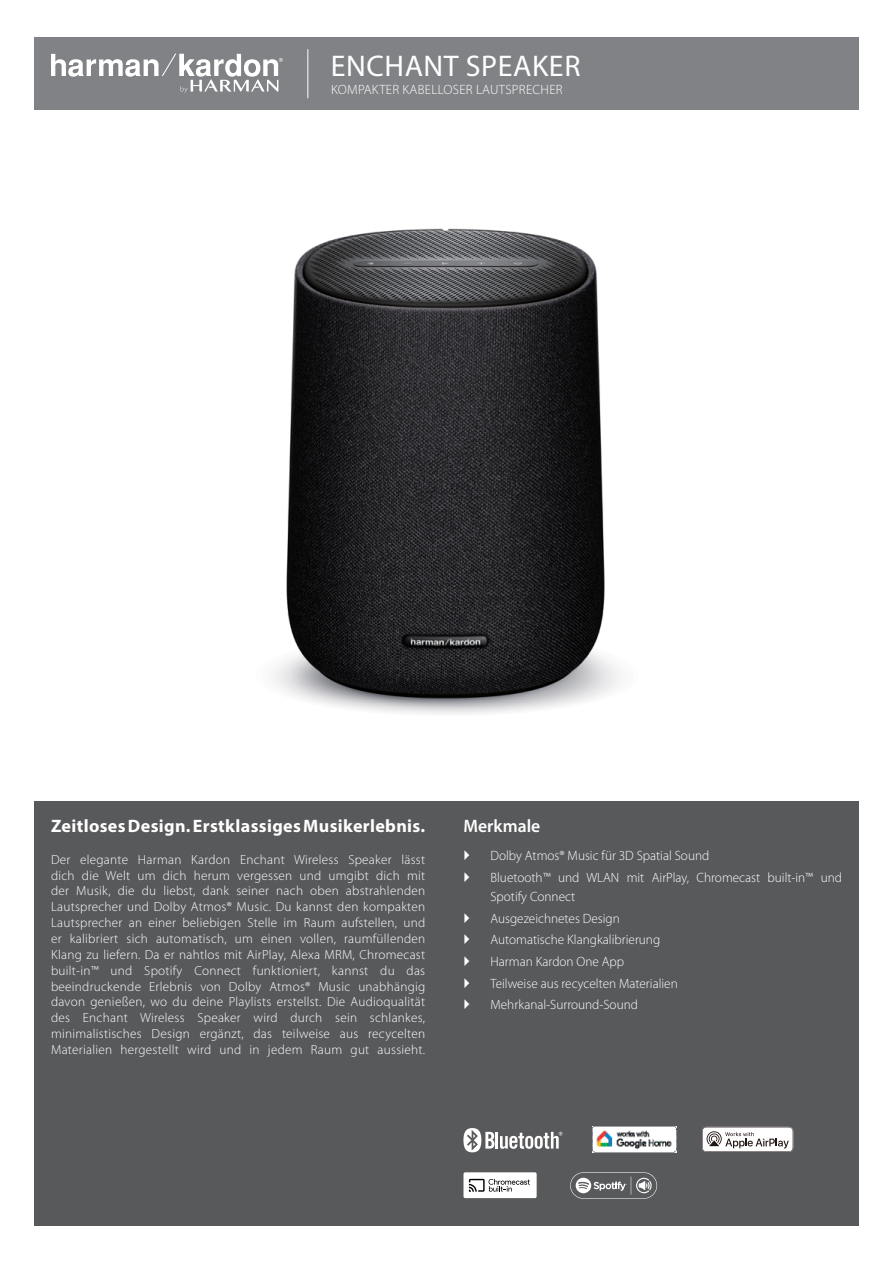
<style>
.page{position:relative;width:893px;height:1263px;background:#fff}
.page>*{position:absolute;margin:0;border:0;box-sizing:border-box;transform-origin:0 0}
.t1{font:30px "Myriad Pro";letter-spacing:.02em;color:#fff}
.t2{font:700 18px "Myriad Pro";letter-spacing:.02em;color:#fff}
.t3{font:600 18px "Myriad Pro";color:#fff}
.t4{font:300 13.5px/21.6px "Myriad Pro";color:#fff}
.t5{font:300 13.5px "Myriad Pro";letter-spacing:.02em;color:#fff}
.t6{font:300 13.2px/15.9px "Myriad Pro";letter-spacing:.02em;color:#fff;text-align:justify}
</style>
<div class="page">
<img style="left:274px;top:228px;width:347px;height:486px">
<div style="left:34px;top:37px;width:825px;height:72px;background:#808285"></div>
<hr style="left:307px;top:49px;width:1px;height:49px;background:#fff">
<svg style="left:51px;top:54px;width:232px;height:39px"></svg>
<div style="left:34px;top:801px;width:825px;height:425px;background:#58595b"></div>
<svg style="left:570px;top:1172px;width:88px;height:27px"></svg>
<svg style="left:702px;top:1127px;width:91px;height:25px;background:#d4d2d1"></svg>
<div style="left:463px;top:1172px;width:74px;height:26px;background:#fff;border-radius:2px"></div>
<svg style="left:469px;top:1179px;width:61px;height:13px"></svg>
<svg style="left:463px;top:1128px;width:99px;height:24px"></svg>
<img style="left:593px;top:1126px;width:83px;height:26px">
<h1 class="t1" style="left:331px;top:48px;width:251px">ENCHANT SPEAKER</h1>
<p class="t5" style="left:331px;top:82px;width:233px">KOMPAKTER KABELLOSER LAUTSPRECHER</p>
<h2 class="t2" style="left:51px;top:814px;width:376px">Zeitloses Design. Erstklassiges Musikerlebnis.</h2>
<p class="t6" style="left:51px;top:852px;width:376px">Der elegante Harman Kardon Enchant Wireless Speaker lässt dich die Welt um dich herum vergessen und umgibt dich mit der Musik, die du liebst, dank seiner nach oben abstrahlenden Lautsprecher und Dolby Atmos® Music. Du kannst den kompakten Lautsprecher an einer beliebigen Stelle im Raum aufstellen, und er kalibriert sich automatisch, um einen vollen, raumfüllenden Klang zu liefern. Da er nahtlos mit AirPlay, Alexa MRM, Chromecast built-in™ und Spotify Connect funktioniert, kannst du das beeindruckende Erlebnis von Dolby Atmos® Music unabhängig davon genießen, wo du deine Playlists erstellst. Die Audioqualität des Enchant Wireless Speaker wird durch sein schlankes, minimalistisches Design ergänzt, das teilweise aus recycelten Materialien hergestellt wird und in jedem Raum gut aussieht.</p>
<h2 class="t3" style="left:463px;top:815px;width:78px">Merkmale</h2>
<p class="t4" style="left:490px;top:845px;width:353px">Dolby Atmos® Music für 3D Spatial Sound<br>Bluetooth™ und WLAN mit AirPlay, Chromecast built-in™ und</p>
<p class="t4" style="left:490px;top:886px;width:189px">Spotify Connect<br>Ausgezeichnetes Design<br>Automatische Klangkalibrierung<br>Harman Kardon One App<br>Teilweise aus recycelten Materialien<br>Mehrkanal-Surround-Sound</p>
</div>
